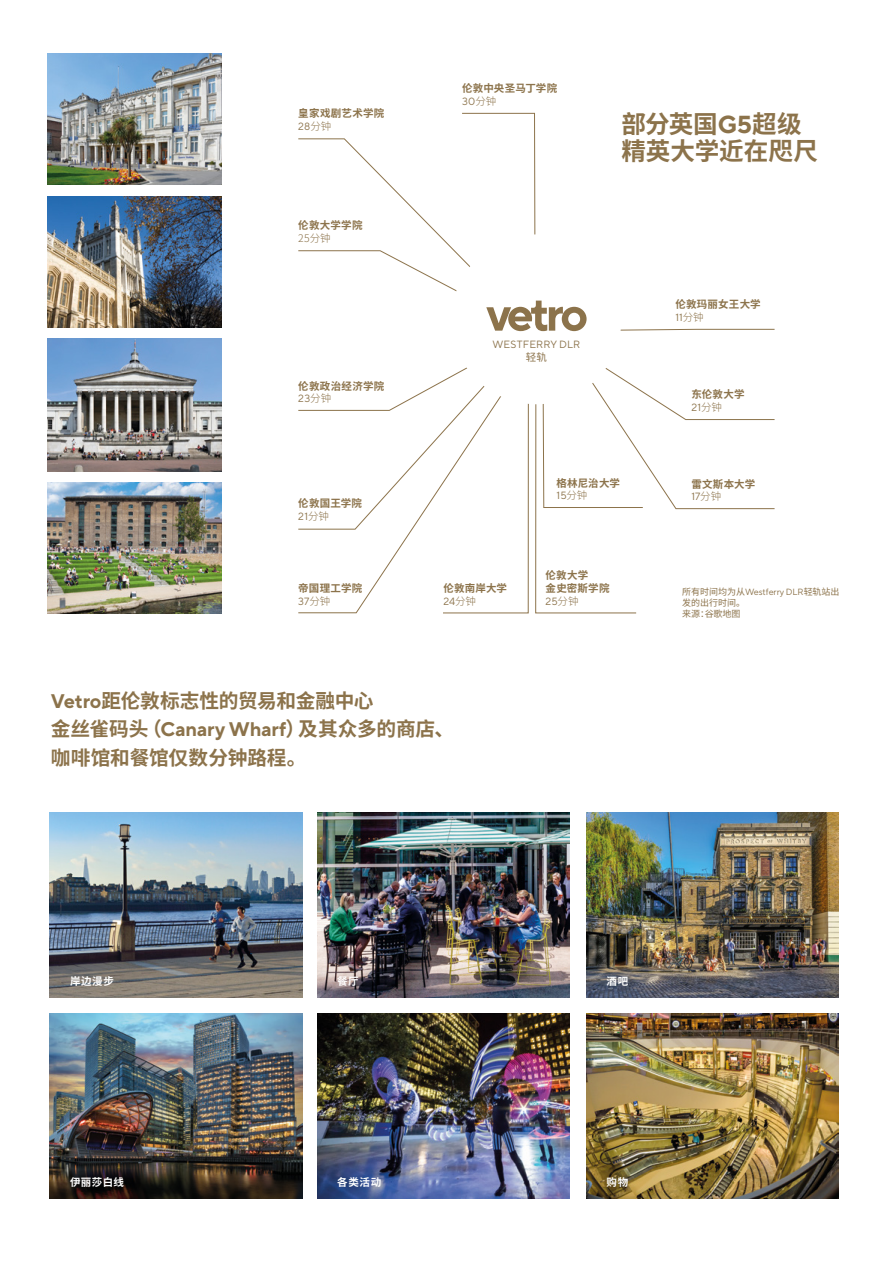
<style>
.page{position:relative;width:893px;height:1263px;background:#fff}
.page>*{position:absolute;margin:0;border:0;box-sizing:border-box;transform-origin:0 0}
.t1{font:700 24.6px/27.8px "Noto Sans Hans";letter-spacing:-.01em;color:#8c734b}
.t2{font:700 19.65px/28.2px "Noto Sans Hans";letter-spacing:-.01em;color:#8c734b}
.t3{font:700 10.5px/12.6px "Noto Sans Hans";letter-spacing:.02em;color:#8c734b}
.t4{font:10.5px "TT Norms Pro";letter-spacing:.015em;color:#8c734b}
.t5{font:700 10.5px "Noto Sans Hans";letter-spacing:.06em;color:#fff}
.t6{font:300 10.5px "Noto Sans Hans";color:#8c734b}
.t7{font:10.5px "Noto Sans Hans";color:#8c734b}
.t8{font:9px "TT Norms Pro";letter-spacing:-.005em;color:#8c734b}
.t9{font:9px/10.8px "Noto Sans Hans";letter-spacing:-.005em;color:#8c734b}
.s1{font-family:"Noto Sans Hans";font-weight:300}
.s2{font-family:"TT Norms Pro"}
.s3{font-family:"Noto Sans Hans"}
</style>
<div class="page">
<img style="left:317px;top:812px;width:252px;height:185px">
<img style="left:586px;top:812px;width:253px;height:185px">
<img style="left:317px;top:1013px;width:252px;height:185px">
<img style="left:586px;top:1013px;width:253px;height:185px">
<img style="left:50px;top:1013px;width:252px;height:185px">
<img style="left:50px;top:812px;width:252px;height:185px">
<svg style="left:298px;top:113px;width:477px;height:500px"></svg>
<img style="left:48px;top:196px;width:173px;height:131px">
<img style="left:48px;top:53px;width:173px;height:131px">
<img style="left:48px;top:482px;width:173px;height:131px">
<img style="left:48px;top:338px;width:173px;height:133px">
<p class="t3" style="left:298px;top:108px;width:88px">皇家戏剧艺术学院</p>
<p class="t4" style="left:298px;top:120px;width:34px">28<span class="s1">分钟</span></p>
<p class="t3" style="left:298px;top:219px;width:66px">伦敦大学学院</p>
<p class="t6" style="left:298px;top:232px;width:34px">25分钟</p>
<p class="t3" style="left:298px;top:380px;width:88px">伦敦政治经济学院</p>
<p class="t4" style="left:298px;top:392px;width:34px">23<span class="s1">分钟</span></p>
<p class="t3" style="left:298px;top:497px;width:65px">伦敦国王学院</p>
<p class="t4" style="left:298px;top:510px;width:32px">21<span class="s1">分钟</span></p>
<p class="t3" style="left:298px;top:582px;width:66px">帝国理工学院</p>
<p class="t4" style="left:298px;top:594px;width:34px">37<span class="s1">分钟</span></p>
<p class="t3" style="left:462px;top:82px;width:97px">伦敦中央圣马丁学院</p>
<p class="t4" style="left:462px;top:94px;width:36px">30<span class="s1">分钟</span></p>
<h1 class="t1" style="left:621px;top:110px;width:198px">部分英国<span class="s2">G5</span>超级精英大学近在咫尺</h1>
<p class="t4" style="left:492px;top:337px;width:89px">WESTFERRY DLR</p>
<p class="t7" style="left:526px;top:351px;width:23px">轻轨</p>
<p class="t3" style="left:675px;top:298px;width:87px">伦敦玛丽女王大学</p>
<p class="t4" style="left:675px;top:310px;width:30px">11<span class="s1">分钟</span></p>
<p class="t3" style="left:691px;top:388px;width:55px">东伦敦大学</p>
<p class="t4" style="left:691px;top:400px;width:32px">21<span class="s1">分钟</span></p>
<p class="t3" style="left:443px;top:582px;width:65px">伦敦南岸大学</p>
<p class="t4" style="left:443px;top:594px;width:34px">24<span class="s1">分钟</span></p>
<p class="t3" style="left:557px;top:477px;width:65px">格林尼治大学</p>
<p class="t4" style="left:557px;top:489px;width:32px">15<span class="s1">分钟</span></p>
<p class="t3" style="left:546px;top:569px;width:65px">伦敦大学<br>金史密斯学院</p>
<p class="t4" style="left:546px;top:594px;width:34px">25<span class="s1">分钟</span></p>
<p class="t3" style="left:691px;top:478px;width:66px">雷文斯本大学</p>
<p class="t4" style="left:691px;top:490px;width:31px">17<span class="s1">分钟</span></p>
<p class="t8" style="left:682px;top:586px;width:159px"><span class="s3">所有时间均为从</span>Westferry DLR<span class="s3">轻轨站出</span></p>
<p class="t9" style="left:682px;top:597px;width:64px">发的出行时间。来源：谷歌地图</p>
<h2 class="t2" style="left:51px;top:687px;width:405px"><span class="s2">Vetro</span>距伦敦标志性的贸易和金融中心<br>金丝雀码头（<span class="s2">Canary Wharf</span>）及其众多的商店、咖啡馆和餐馆仅数分钟路程。</h2>
<p class="t5" style="left:70px;top:975px;width:45px">岸边漫步</p>
<p class="t5" style="left:337px;top:975px;width:23px">餐厅</p>
<p class="t5" style="left:607px;top:975px;width:23px">酒吧</p>
<p class="t5" style="left:70px;top:1176px;width:56px">伊丽莎白线</p>
<p class="t5" style="left:337px;top:1176px;width:45px">各类活动</p>
<p class="t5" style="left:607px;top:1176px;width:23px">购物</p>
</div>
